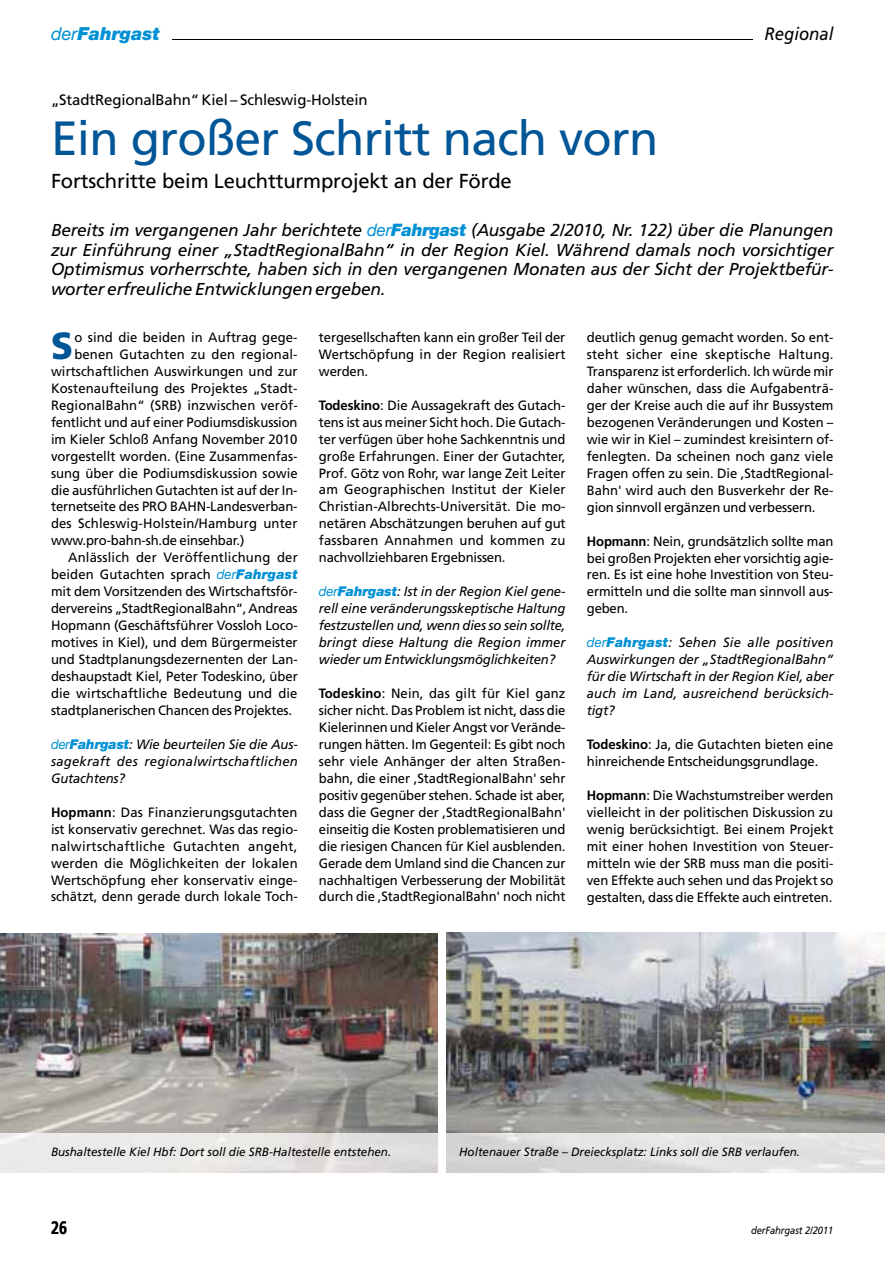
<style>
.page{position:relative;width:893px;height:1263px;background:#fff}
.page>*{position:absolute;margin:0;border:0;box-sizing:border-box;transform-origin:0 0}
.t1{font:48px "Frutiger";letter-spacing:-.015em;color:#005697}
.t2{font:900 37.8px "Frutiger";color:#005697;scale:.95 1}
.t3{font:20.25px "Frutiger";letter-spacing:-.01em;color:#000}
.t4{font:italic 900 18px "Helvetica Neue";color:#0090d4}
.t5{font:italic 18px "Frutiger";color:#000;scale:.93 1}
.t6{font:700 18px "Frutiger";color:#000;scale:.8 1}
.t7{font:italic 17.25px/19.5px "Frutiger";letter-spacing:-.01em;color:#000;text-align:justify}
.t8{font:15px "Frutiger";letter-spacing:-.01em;color:#000}
.t9{font:13.5px/17px "Frutiger";letter-spacing:-.005em;color:#000;text-align:justify}
.t10{font:italic 13.5px/17px "Frutiger";letter-spacing:.005em;color:#000;text-align:justify}
.t11{font:13.5px "Frutiger";letter-spacing:.015em;color:#000}
.t12{font:italic 12px "Frutiger";color:#000}
.t13{font:italic 10.5px "Frutiger";letter-spacing:-.01em;color:#000;scale:.9 1}
.s1{font-weight:400}
.s2{font-family:"Helvetica Neue";color:#0090d4}
.s3{font-family:"Helvetica Neue";font-weight:900;color:#0090d4}
.s4{font-weight:700}
.s5{font-family:"Helvetica Neue";font-style:italic;color:#0090d4}
.s6{font-family:"Helvetica Neue";font-weight:900;font-style:italic;color:#0090d4}
</style>
<div class="page">
<img style="left:0;top:933px;width:438px;height:200px">
<img style="left:446px;top:932px;width:438px;height:201px">
<svg style="left:0;top:1133px;width:885px;height:40px;background:#e3e2e2"></svg>
<hr style="left:172px;top:39px;width:581px;height:1px;background:#000">
<h3 class="t4" style="left:51px;top:22px;width:110px"><span class="s1">der</span>Fahrgast</h3>
<h3 class="t5" style="left:765px;top:23px;width:76px">Regional</h3>
<p class="t8" style="left:51px;top:91px;width:318px">„StadtRegionalBahn“ Kiel – Schleswig-Holstein</p>
<h1 class="t1" style="left:51px;top:110px;width:609px">Ein großer Schritt nach vorn</h1>
<h3 class="t3" style="left:51px;top:169px;width:462px">Fortschritte beim Leuchtturmprojekt an der Förde</h3>
<p class="t7" style="left:51px;top:221px;width:784px">Bereits im vergangenen Jahr berichtete <span class="s2">der</span><span class="s3">Fahrgast</span> (Ausgabe 2/2010, Nr. 122) über die Planungen zur Einführung einer „StadtRegionalBahn“ in der Region Kiel. Während damals noch vorsich tiger Optimismus vorherrschte, haben sich in den vergangenen Monaten aus der Sicht der Projektbefür&shy;worter erfreuliche Entwicklungen ergeben.</p>
<h2 class="t2" style="left:51px;top:323px;width:25px">S</h2>
<p class="t9" style="left:74px;top:329px;width:225px">o sind die beiden in Auftrag gege-</p>
<p class="t9" style="left:319px;top:329px;width:248px">tergesellschaften kann ein großer Teil der Wertschöpfung in der Region realisiert werden.</p>
<p class="t9" style="left:319px;top:396px;width:248px"><span class="s4">Todeskino</span>: Die Aussagekraft des Gutach&shy;tens ist aus meiner Sicht hoch. Die Gutach&shy;ter verfügen über hohe Sachkenntnis und große Erfahrungen. Einer der Gutachter, Prof. Götz von Rohr, war lange Zeit Leiter am Geographischen Institut der Kieler Christian-Albrechts-Universität. Die mo&shy;netären Abschätzungen beruhen auf gut fassbaren Annahmen und kommen zu nachvollziehbaren Ergebnissen.</p>
<p class="t10" style="left:319px;top:583px;width:248px"><span class="s2">der</span><span class="s3">Fahrgast</span>: Ist in der Region Kiel gene&shy;rell eine veränderungsskeptische Haltung festzustellen und, wenn dies so sein sollte, bringt diese Haltung die Region immer wieder um Entwicklungsmöglichkeiten?</p>
<p class="t9" style="left:319px;top:685px;width:248px"><span class="s4">Todeskino</span>: Nein, das gilt für Kiel ganz sicher nicht. Das Problem ist nicht, dass die Kielerinnen und Kieler Angst vor Verände&shy;rungen hätten. Im Gegenteil: Es gibt noch sehr viele Anhänger der alten Straßen&shy;bahn, die einer ,StadtRegionalBahn' sehr positiv gegenüber stehen. Schade ist aber, dass die Gegner der ,StadtRegionalBahn' einseitig die Kosten problematisieren und die riesigen Chancen für Kiel ausblenden.<br>Gerade dem Umland sind die Chancen zur nachhaltigen Verbesserung der Mobilität durch die ,StadtRegionalBahn' noch nicht</p>
<p class="t9" style="left:587px;top:329px;width:248px">deutlich genug gemacht worden. So ent&shy;steht sicher eine skeptische Haltung.<br>Transparenz ist erforderlich. Ich würde mir daher wünschen, dass die Aufgabenträ&shy;ger der Kreise auch die auf ihr Bussystem bezogenen Veränderungen und Kosten – wie wir in Kiel – zumindest kreisintern of&shy;fenlegten. Da scheinen noch ganz viele Fragen offen zu sein. Die ,StadtRegional-Bahn' wird auch den Busverkehr der Re&shy;gion sinnvoll ergänzen und verbessern.</p>
<p class="t9" style="left:587px;top:532px;width:248px"><span class="s4">Hopmann</span>: Nein, grundsätzlich sollte man bei großen Projekten eher vorsichtig agie&shy;ren. Es ist eine hohe Investition von Steu&shy;ermitteln und die sollte man sinnvoll aus&shy;geben.</p>
<p class="t10" style="left:587px;top:634px;width:248px"><span class="s2">der</span><span class="s3">Fahrgast</span>: Sehen Sie alle positiven Auswirkungen der „StadtRegionalBahn“ für die Wirtschaft in der Region Kiel, aber auch im Land, ausreichend berücksich&shy;tigt?</p>
<p class="t9" style="left:587px;top:736px;width:248px"><span class="s4">Todeskino</span>: Ja, die Gutachten bieten eine hinreichende Entscheidungsgrundlage.</p>
<p class="t9" style="left:587px;top:786px;width:248px"><span class="s4">Hopmann</span>: Die Wachstumstreiber werden vielleicht in der politischen Diskussion zu wenig berücksichtigt. Bei einem Projekt mit einer hohen Investition von Steuer&shy;mitteln wie der SRB muss man die positi&shy;ven Effekte auch sehen und das Projekt so gestalten, dass die Effekte auch eintreten.</p>
<p class="t9" style="left:74px;top:346px;width:225px">benen Gutachten zu den regional-</p>
<p class="t9" style="left:51px;top:362px;width:248px">wirtschaftlichen Auswirkungen und zur</p>
<p class="t9" style="left:51px;top:379px;width:248px">Kostenaufteilung des Projektes „Stadt-</p>
<p class="t9" style="left:51px;top:396px;width:248px">RegionalBahn“ (SRB) inzwischen veröf-</p>
<p class="t9" style="left:51px;top:413px;width:248px">fentlicht und auf einer Podiumsdiskussion</p>
<p class="t9" style="left:51px;top:430px;width:248px">im Kieler Schloß Anfang November 2010</p>
<p class="t9" style="left:51px;top:447px;width:248px">vorgestellt worden. (Eine Zusammenfas-</p>
<p class="t9" style="left:51px;top:464px;width:248px">sung über die Podiumsdiskussion sowie</p>
<p class="t9" style="left:51px;top:481px;width:248px">die ausführlichen Gutachten ist auf der In-</p>
<p class="t9" style="left:51px;top:498px;width:248px">ternetseite des PRO BAHN-Landesverban-</p>
<p class="t11" style="left:51px;top:516px;width:248px">des Schleswig-Holstein/Hamburg unter</p>
<p class="t9" style="left:51px;top:532px;width:195px">www.pro-bahn-sh.de einsehbar.)</p>
<p class="t11" style="left:68px;top:550px;width:231px">Anlässlich der Veröffentlichung der</p>
<p class="t9" style="left:51px;top:566px;width:248px">beiden Gutachten sprach <span class="s5">der</span><span class="s6">Fahrgast</span></p>
<p class="t9" style="left:51px;top:583px;width:248px">mit dem Vorsitzenden des Wirtschaftsför-</p>
<p class="t9" style="left:51px;top:600px;width:248px">dervereins „StadtRegionalBahn“, Andreas</p>
<p class="t9" style="left:51px;top:617px;width:248px">Hopmann (Geschäftsführer Vossloh Loco-</p>
<p class="t9" style="left:51px;top:634px;width:248px">motives in Kiel), und dem Bürgermeister</p>
<p class="t9" style="left:51px;top:651px;width:248px">und Stadtplanungsdezernenten der Lan-</p>
<p class="t9" style="left:51px;top:668px;width:248px">deshaupstadt Kiel, Peter Todeskino, über</p>
<p class="t9" style="left:51px;top:685px;width:248px">die wirtschaftliche Bedeutung und die</p>
<p class="t9" style="left:51px;top:702px;width:243px">stadtplanerischen Chancen des Projektes.</p>
<p class="t10" style="left:51px;top:736px;width:248px"><span class="s2">der</span><span class="s3">Fahrgast</span>: Wie beurteilen Sie die Aus&shy;sagekraft des regionalwirtschaftlichen Gutachtens?</p>
<p class="t9" style="left:51px;top:803px;width:248px"><span class="s4">Hopmann</span>: Das Finanzierungsgutachten ist konservativ gerechnet. Was das regio&shy;nalwirtschaftliche Gutachten angeht, werden die Möglichkeiten der lokalen Wertschöpfung eher konservativ einge&shy;schätzt, denn gerade durch lokale Toch-</p>
<p class="t12" style="left:51px;top:1144px;width:342px">Bushaltestelle Kiel Hbf: Dort soll die SRB-Haltestelle entstehen.</p>
<p class="t12" style="left:459px;top:1144px;width:342px">Holtenauer Straße – Dreiecksplatz: Links soll die SRB verlaufen.</p>
<h3 class="t6" style="left:51px;top:1217px;width:22px">26</h3>
<p class="t13" style="left:751px;top:1224px;width:93px">derFahrgast 2/2011</p>
</div>
